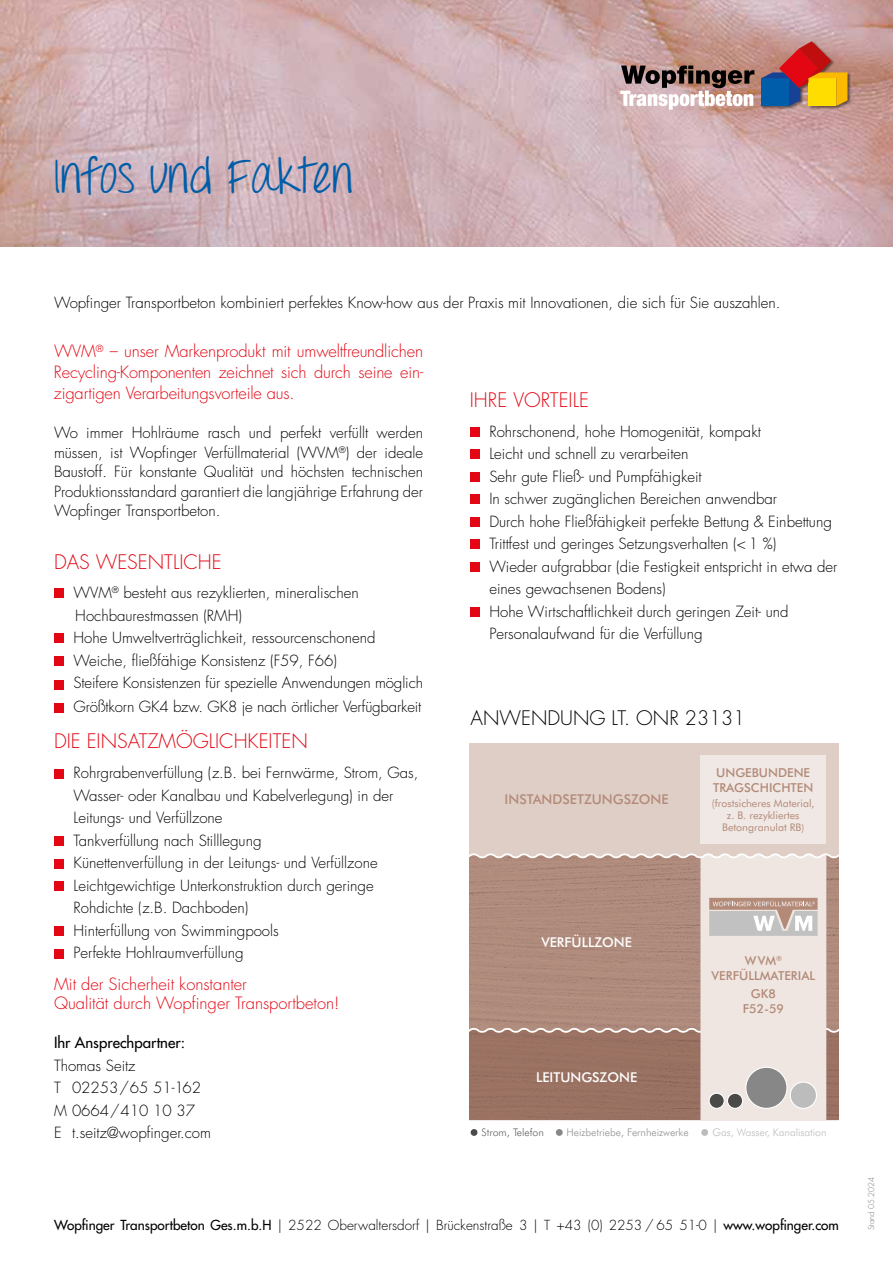
<style>
.page{position:relative;width:893px;height:1263px;background:#fff}
.page>*{position:absolute;margin:0;border:0;box-sizing:border-box;transform-origin:0 0}
.t1{font:49.5px "Throw My Hands Upinthe Air";color:#005da9}
.t2{font:300 19.5px "Futura Std";color:#e30613}
.t3{font:300 19.5px "Futura Std";color:#000}
.t4{font:300 16.5px/21px "Futura Std";color:#e30613;text-align:justify}
.t5{font:300 15px/22.5px "Futura Std";color:#000}
.t6{font:500 15px "Futura Std";color:#000}
.t7{font:300 13.5px "Futura Std";color:#000}
.t8{font:500 13.5px "Futura BT";color:#fff}
.t9{font:500 13.5px "Futura BT";color:#b38a78}
.t10{font:500 12.3px/14.9px "Futura BT";color:#b38a78;text-align:center}
.t11{font:10.5px/12px "Futura BT";color:#b38a78;text-align:center}
.t12{font:300 10.5px "Futura BT";color:#929292}
.t13{font:300 10.5px "Futura BT";color:#bcbcbc}
.t14{font:300 10.5px "Futura BT";color:#646363}
.t15{font:300 7.95px "Futura Std";color:#7c7b7b}
.s1{font-size:9.75px}
.s2{font-weight:500}
</style>
<div class="page">
<div style="left:54px;top:589px;width:10px;height:9px;background:#e30613"></div>
<div style="left:54px;top:634px;width:10px;height:9px;background:#e30613"></div>
<div style="left:54px;top:656px;width:10px;height:10px;background:#e30613"></div>
<div style="left:54px;top:680px;width:10px;height:9px;background:#e30613"></div>
<div style="left:470px;top:427px;width:9px;height:10px;background:#e30613"></div>
<div style="left:470px;top:450px;width:9px;height:9px;background:#e30613"></div>
<div style="left:470px;top:472px;width:9px;height:10px;background:#e30613"></div>
<div style="left:470px;top:495px;width:9px;height:9px;background:#e30613"></div>
<div style="left:470px;top:517px;width:9px;height:10px;background:#e30613"></div>
<div style="left:470px;top:539px;width:9px;height:10px;background:#e30613"></div>
<div style="left:470px;top:562px;width:9px;height:10px;background:#e30613"></div>
<div style="left:470px;top:607px;width:9px;height:9px;background:#e30613"></div>
<div style="left:54px;top:703px;width:10px;height:10px;background:#e30613"></div>
<div style="left:54px;top:769px;width:10px;height:9px;background:#e30613"></div>
<div style="left:54px;top:836px;width:10px;height:10px;background:#e30613"></div>
<div style="left:54px;top:859px;width:10px;height:9px;background:#e30613"></div>
<div style="left:54px;top:881px;width:10px;height:10px;background:#e30613"></div>
<div style="left:54px;top:926px;width:10px;height:9px;background:#e30613"></div>
<div style="left:54px;top:949px;width:10px;height:9px;background:#e30613"></div>
<img style="left:0;top:0;width:893px;height:247px">
<svg style="left:620px;top:66px;width:134px;height:44px"></svg>
<div style="left:761px;top:41px;width:90px;height:68px;background:#000;opacity:.45"></div>
<svg style="left:761px;top:41px;width:86px;height:65px;background:#ab7252"></svg>
<div style="left:471px;top:1129px;width:6px;height:7px;background:#4a4a49;border-radius:50%"></div>
<div style="left:556px;top:1129px;width:7px;height:7px;background:#878787;border-radius:50%"></div>
<div style="left:701px;top:1129px;width:7px;height:7px;background:#bcbcbc;border-radius:50%"></div>
<svg style="left:470px;top:744px;width:368px;height:376px;background:#c8b1a7"></svg>
<h1 class="t1" style="left:54px;top:147px;width:301px">Infos und Fakten</h1>
<p class="t5" style="left:54px;top:292px;width:728px">Wopfinger Transportbeton kombiniert perfektes Know-how aus der Praxis mit Innovationen, die sich für Sie auszahlen.</p>
<p class="t4" style="left:54px;top:341px;width:371px">WVM<sup>®</sup> – unser Markenprodukt mit umweltfreundlichen Recycling-Komponenten zeichnet sich durch seine ein&shy;zigartigen Verarbeitungsvorteile aus.</p>
<p class="t5" style="left:54px;top:423px;width:371px;line-height:19.5px;text-align:justify">Wo immer Hohlräume rasch und perfekt verfüllt werden müssen, ist Wopfinger Verfüllmaterial (WVM<sup>®</sup>) der ideale Baustoff. Für konstante Qualität und höchsten technischen Produktionsstandard garantiert die langjährige Erfahrung der Wopfinger Transportbeton.</p>
<h2 class="t2" style="left:54px;top:550px;width:169px">DAS WESENTLICHE</h2>
<p class="t5" style="left:73px;top:582px;width:351px">WVM<sup>®</sup> besteht aus rezyklierten, mineralischen Hochbaurestmassen (RMH)<br>Hohe Umweltverträglichkeit, ressourcenschonend Weiche, fließfähige Konsistenz (F59, F66)<br>Steifere Konsistenzen für spezielle Anwendungen möglich</p>
<p class="t5" style="left:73px;top:696px;width:349px">Größtkorn GK4 bzw. GK8 je nach örtlicher Verfügbarkeit</p>
<h2 class="t2" style="left:54px;top:729px;width:255px">DIE EINSATZMÖGLICHKEITEN</h2>
<p class="t5" style="left:73px;top:762px;width:347px">Rohrgrabenverfüllung (z.B. bei Fernwärme, Strom, Gas, Wasser- oder Kanalbau und Kabelverlegung) in der Leitungs- und Verfüllzone<br>Tankverfüllung nach Stilllegung<br>Künettenverfüllung in der Leitungs- und Verfüllzone Leichtgewichtige Unterkonstruktion durch geringe Rohdichte (z.B. Dachboden)<br>Hinterfüllung von Swimmingpools<br>Perfekte Hohlraumverfüllung</p>
<p class="t4" style="left:54px;top:974px;width:287px;line-height:19.8px">Mit der Sicherheit konstanter<br>Qualität durch Wopfinger Transportbeton!</p>
<p class="t6" style="left:54px;top:1033px;width:133px">Ihr Ansprechpartner:</p>
<p class="t5" style="left:54px;top:1054px;width:158px">Thomas Seitz<br>T 02253/65 51-162<br>M 0664/410 10 37<br>E t.seitz@wopfinger.com</p>
<h2 class="t2" style="left:470px;top:388px;width:121px">IHRE VORTEILE</h2>
<p class="t5" style="left:489px;top:420px;width:349px">Rohrschonend, hohe Homogenität, kompakt<br>Leicht und schnell zu verarbeiten<br>Sehr gute Fließ- und Pumpfähigkeit<br>In schwer zugänglichen Bereichen anwendbar<br>Durch hohe Fließfähigkeit perfekte Bettung &amp; Einbettung Trittfest und geringes Setzungsverhalten (&lt; 1 %)<br>Wieder aufgrabbar (die Festigkeit entspricht in etwa der eines gewachsenen Bodens)<br>Hohe Wirtschaftlichkeit durch geringen Zeit- und Personalaufwand für die Verfüllung</p>
<h2 class="t3" style="left:471px;top:706px;width:276px">ANWENDUNG LT. ONR 23131</h2>
<p class="t9" style="left:505px;top:791px;width:166px">INSTANDSETZUNGSZONE</p>
<p class="t8" style="left:541px;top:934px;width:92px">VERFÜLLZONE</p>
<p class="t8" style="left:536px;top:1069px;width:103px">LEITUNGSZONE</p>
<p class="t10" style="left:713px;top:765px;width:102px;text-align:left">UNGEBUNDENE<br>TRAGSCHICHTEN</p>
<p class="t11" style="left:712px;top:797px;width:104px">(frostsicheres Material, z. B. rezykliertes<br>Betongranulat RB<span class="s1">)</span></p>
<p class="t10" style="left:712px;top:953px;width:105px">WVM<sup>®<br></sup>VERFÜLLMATERIAL</p>
<p class="t10" style="left:743px;top:986px;width:43px">GK8<br>F52-59</p>
<p class="t14" style="left:482px;top:1126px;width:64px">Strom, Telefon</p>
<p class="t12" style="left:567px;top:1126px;width:124px">Heizbetriebe, Fernheizwerke</p>
<p class="t13" style="left:712px;top:1126px;width:116px">Gas, Wasser, Kanalisation</p>
<p class="t7" style="left:54px;top:1217px;width:786px"><span class="s2">Wopfinger Transportbeton Ges.m.b.H</span> | 2522 Oberwaltersdorf | Brückenstraße 3 | T +43 (0) 2253 / 65 51-0 | <span class="s2">www.wopfinger.com</span></p>
<p class="t15" style="left:866px;top:1230px;width:55px;rotate:-90deg">Stand 05.2024</p>
</div>
